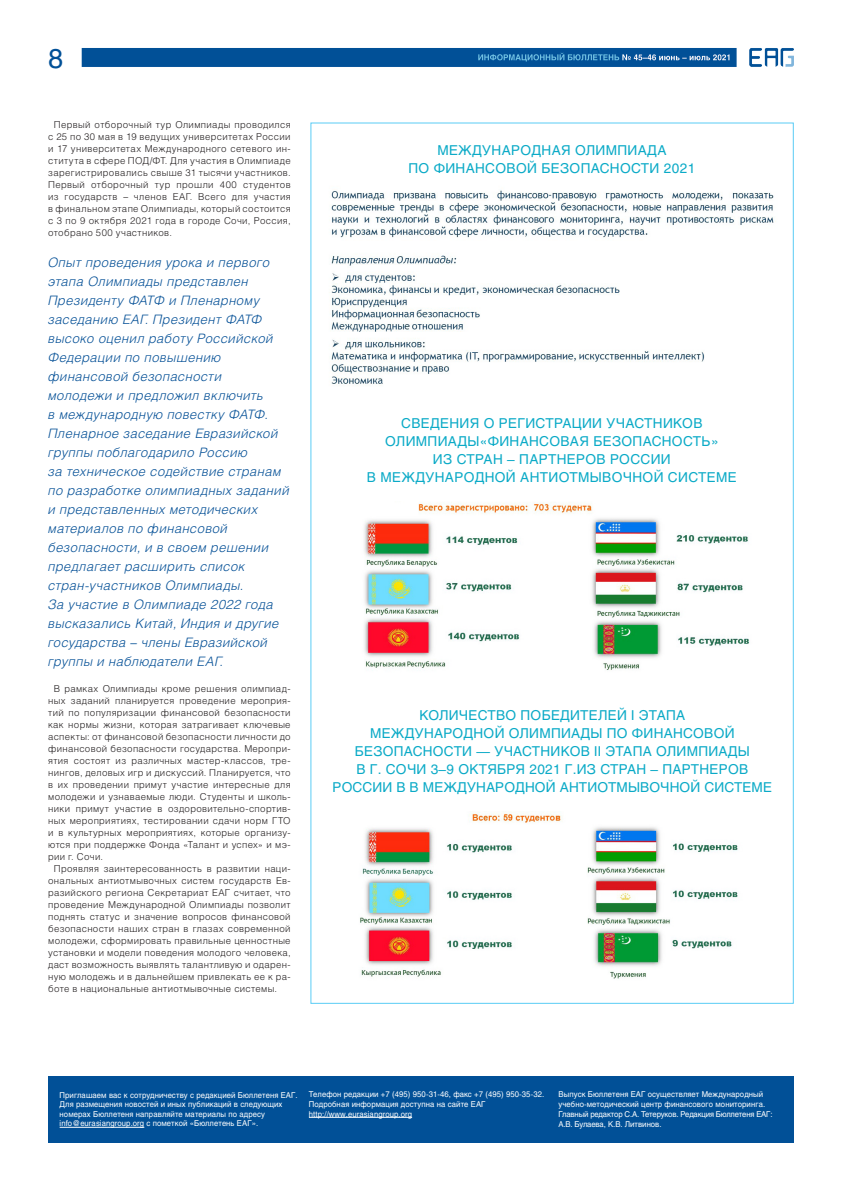
<style>
.page{position:relative;width:842px;height:1191px;background:#fff}
.page>*{position:absolute;margin:0;border:0;box-sizing:border-box;transform-origin:0 0}
.t1{font:27px "Helios";color:#015097}
.t2{font:13.5px/18px "Helios";letter-spacing:.02em;color:#0baac7;text-align:center}
.Paragraph_Style_1{font:italic 300 13px/19px "Helios";letter-spacing:.03em;color:#065197}
.Paragraph_Style_1-2{font:300 9.5px/12px "Helios";letter-spacing:.035em;color:#231f20;text-align:justify}
.t3{font:8px/9.6px "Helios";letter-spacing:.01em;color:#fff;scale:.96 1}
.t4{font:8px/10px "Helios";letter-spacing:-.02em;color:#fff;scale:.96 1}
</style>
<div class="page">
<img style="left:81px;top:48px;width:713px;height:19px">
<div style="left:49px;top:1076px;width:745px;height:67px;background:#015097"></div>
<hr style="left:60px;top:1127px;width:84px;height:1px;background:#fff">
<hr style="left:309px;top:1117px;width:103px;height:1px;background:#fff">
<img style="left:331px;top:190px;width:445px;height:196px">
<img style="left:364px;top:502px;width:385px;height:169px">
<img style="left:360px;top:811px;width:378px;height:168px">
<h1 class="t1" style="left:48px;top:42px;width:17px">8</h1>
<p class="Paragraph_Style_1-2" style="left:48px;top:118px;width:244px;text-indent:6px">Первый отборочный тур Олимпиады проводился с 25 по 30 мая в 19 ведущих университетах России и 17 университетах Международного сетевого ин&shy;ститута в сфере ПОД/ФТ. Для участия в Олимпиаде зарегистрировались свыше 31 тысячи участников.<br>Первый отборочный тур прошли 400 студентов из государств – членов ЕАГ. Всего для участия в финальном этапе Олимпиады, который состоится с 3 по 9 октября 2021 года в городе Сочи, Россия, отобрано 500 участников.</p>
<p class="Paragraph_Style_1" style="left:48px;top:253px;width:243px">Опыт проведения урока и первого этапа Олимпиады представлен<br>Президенту ФАТФ и Пленарному заседанию ЕАГ. Президент ФАТФ высоко оценил работу Российской<br>Федерации по повышению финансовой безопасности<br>молодежи и предложил включить<br>в международную повестку ФАТФ.<br>Пленарное заседание Евразийской группы поблагодарило Россию<br>за техническое содействие странам по разработке олимпиадных заданий и представленных методических материалов по финансовой безопасности, и в своем решении предлагает расширить список стран-участников Олимпиады.<br>За участие в Олимпиаде 2022 года высказались Китай, Индия и другие государства – члены Евразийской группы и наблюдатели ЕАГ.</p>
<p class="Paragraph_Style_1-2" style="left:48px;top:682px;width:244px;text-indent:6px">В рамках Олимпиады кроме решения олимпиад&shy;ных заданий планируется проведение мероприя&shy;тий по популяризации финансовой безопасности как нормы жизни, которая затрагивает ключевые аспекты: от финансовой безопасности личности до финансовой безопасности государства. Меропри&shy;ятия состоят из различных мастер-классов, тре&shy;нингов, деловых игр и дискуссий. Планируется, что в их проведении примут участие интересные для молодежи и узнаваемые люди. Студенты и школь&shy;ники примут участие в оздоровительно-спортив&shy;ных мероприятиях, тестировании сдачи норм ГТО и в культурных мероприятиях, которые организу&shy;ются при поддержке Фонда «Талант и успех» и мэ&shy;рии г. Сочи.</p>
<p class="Paragraph_Style_1-2" style="left:48px;top:862px;width:244px;text-indent:6px">Проявляя заинтересованность в развитии наци&shy;ональных антиотмывочных систем государств Ев&shy;разийского региона Секретариат ЕАГ считает, что проведение Международной Олимпиады позволит поднять статус и значение вопросов финансовой безопасности наших стран в глазах современной молодежи, сформировать правильные ценностные установки и модели поведения молодого человека, даст возможность выявлять талантливую и одарен&shy;ную молодежь и в дальнейшем привлекать ее к ра&shy;боте в национальные антиотмывочные системы.</p>
<p class="t2" style="left:408px;top:141px;width:288px">МЕЖДУНАРОДНАЯ ОЛИМПИАДА<br>ПО ФИНАНСОВОЙ БЕЗОПАСНОСТИ 2021</p>
<p class="t2" style="left:367px;top:414px;width:371px">СВЕДЕНИЯ О РЕГИСТРАЦИИ УЧАСТНИКОВ ОЛИМПИАДЫ«ФИНАНСОВАЯ БЕЗОПАСНОСТЬ»<br>ИЗ СТРАН – ПАРТНЕРОВ РОССИИ<br>В МЕЖДУНАРОДНОЙ АНТИОТМЫВОЧНОЙ СИСТЕМЕ</p>
<p class="t2" style="left:333px;top:706px;width:441px">КОЛИЧЕСТВО ПОБЕДИТЕЛЕЙ I ЭТАПА<br>МЕЖДУНАРОДНОЙ ОЛИМПИАДЫ ПО ФИНАНСОВОЙ БЕЗОПАСНОСТИ — УЧАСТНИКОВ II ЭТАПА ОЛИМПИАДЫ<br>В Г. СОЧИ 3–9 ОКТЯБРЯ 2021 Г.ИЗ СТРАН – ПАРТНЕРОВ РОССИИ В В МЕЖДУНАРОДНОЙ АНТИОТМЫВОЧНОЙ СИСТЕМЕ</p>
<p class="t3" style="left:60px;top:1090px;width:249px">Приглашаем вас к сотрудничеству с редакцией Бюллетеня ЕАГ.<br>Для размещения новостей и иных публикаций в следующих номерах Бюллетеня направляйте материалы по адресу</p>
<p class="t3" style="left:60px;top:1118px;width:208px">info@eurasiangroup.org с пометкой «Бюллетень ЕАГ».</p>
<p class="t3" style="left:309px;top:1089px;width:247px">Телефон редакции +7 (495) 950-31-46, факс +7 (495) 950-35-32.</p>
<p class="t3" style="left:309px;top:1099px;width:185px">Подробная информация доступна на сайте ЕАГ http://www.eurasiangroup.org</p>
<p class="t3" style="left:558px;top:1089px;width:217px;line-height:10px">Выпуск Бюллетеня ЕАГ осуществляет Международный учебно-методический центр финансового мониторинга.</p>
<p class="t4" style="left:558px;top:1109px;width:225px">Главный редактор С.А. Тетеруков. Редакция Бюллетеня ЕАГ:<br>А.В. Булаева, К.В. Литвинов.</p>
</div>
